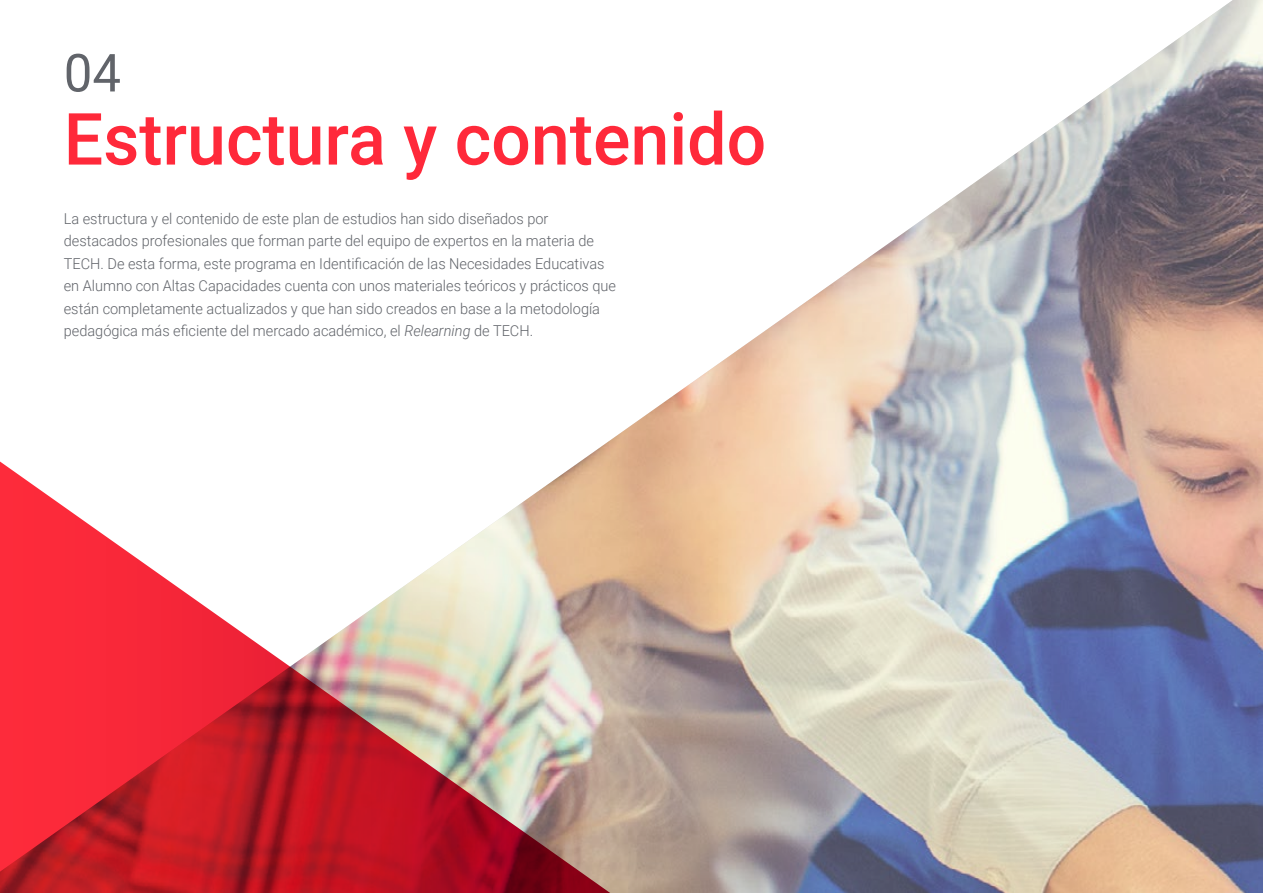
<style>
.page{position:relative;width:1263px;height:893px;background:#fff}
.page>*{position:absolute;margin:0;border:0;box-sizing:border-box;transform-origin:0 0}
.t1{font:500 72px "Roboto";color:#ff293a}
.t2{font:52.5px "Roboto";color:#61646a}
.t3{font:300 15px/22.5px "Roboto";color:#61646a}
.s1{font-style:italic}
</style>
<div class="page">
<img style="left:602px;top:0;width:661px;height:893px">
<svg style="left:0;top:446px;width:640px;height:447px"></svg>
<h2 class="t2" style="left:64px;top:36px;width:59px">04</h2>
<h1 class="t1" style="left:64px;top:89px;width:704px">Estructura y contenido</h1>
<p class="t3" style="left:64px;top:207px;width:554px">La estructura y el contenido de este plan de estudios han sido diseñados por destacados profesionales que forman parte del equipo de expertos en la materia de TECH. De esta forma, este programa en Identificación de las Necesidades Educativas en Alumno con Altas Capacidades cuenta con unos materiales teóricos y prácticos que están completamente actualizados y que han sido creados en base a la metodología pedagógica más eficiente del mercado académico, el <span class="s1">Relearning</span> de TECH.</p>
</div>
